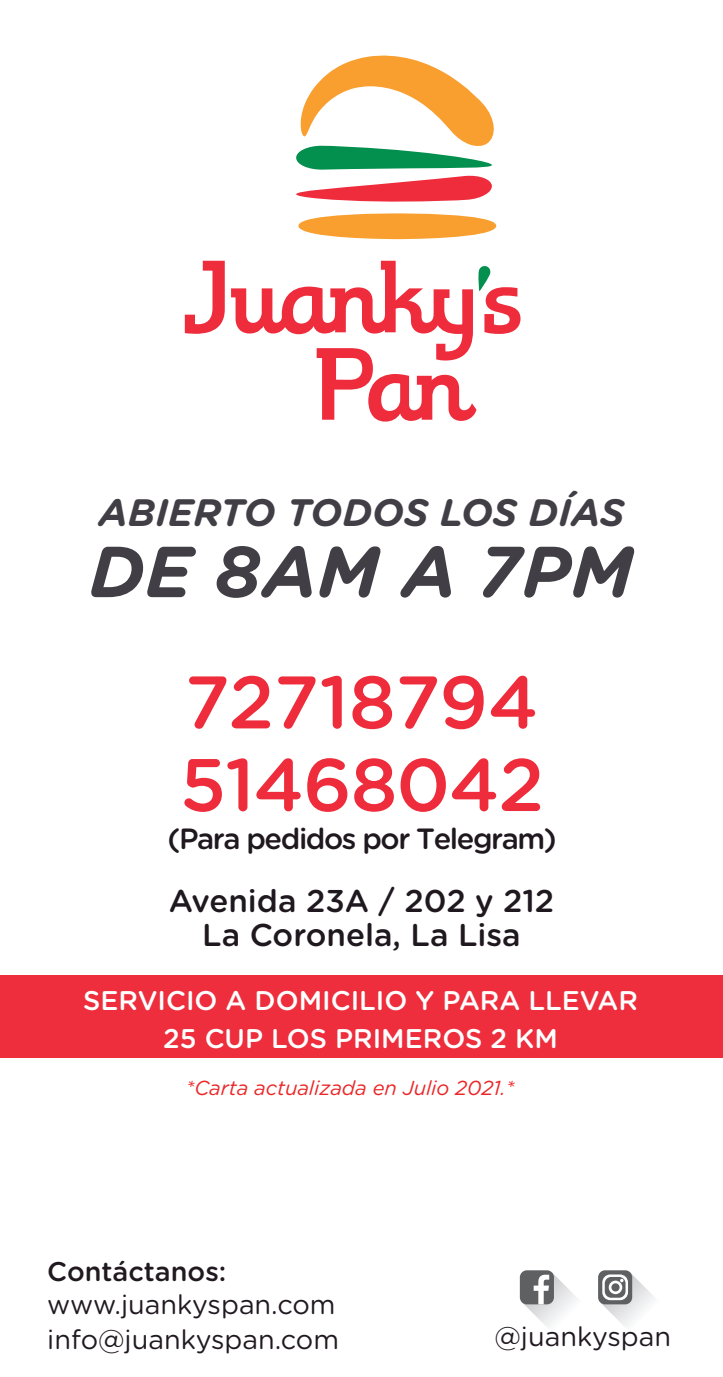
<style>
.page{position:relative;width:723px;height:1377px;background:#fff}
.page>*{position:absolute;margin:0;border:0;box-sizing:border-box;transform-origin:0 0}
.t1{font:500 74.25px "Gotham Rounded";letter-spacing:-.015em;color:#ee2c3b}
.t2{font:italic 700 72px "Gotham Rounded";color:#413e45}
.t3{font:italic 700 38.25px "Gotham Rounded";color:#413e45}
.t4{font:500 31.5px/34.6px "Gotham Rounded";color:#1f181f;text-align:center}
.t5{font:500 29.25px "Gotham Rounded";letter-spacing:-.05em;color:#1f181f}
.t6{font:27px "Gotham Rounded";color:#211920}
.t7{font:500 27px "Gotham Rounded";color:#fff}
.t8{font:500 27px "Gotham Rounded";color:#211920}
.t9{font:italic 20.25px "Gotham Rounded";letter-spacing:-.005em;color:#eb2628}
</style>
<div class="page">
<svg style="left:185px;top:261px;width:40px;height:73px"></svg>
<svg style="left:231px;top:261px;width:289px;height:161px"></svg>
<svg style="left:296px;top:55px;width:198px;height:147px"></svg>
<div style="left:298px;top:213px;width:198px;height:26px;background:#f99f2f;border-radius:50%"></div>
<div style="left:598px;top:1270px;width:34px;height:34px;background:#5e6061;border-radius:7px"></div>
<div style="left:520px;top:1270px;width:34px;height:34px;background:#5e6061;border-radius:7px"></div>
<svg style="left:522px;top:1272px;width:133px;height:55px"></svg>
<div style="left:0;top:975px;width:723px;height:83px;background:#ee2e3c"></div>
<h3 class="t3" style="left:99px;top:485px;width:527px">ABIERTO TODOS LOS DÍAS</h3>
<h2 class="t2" style="left:89px;top:519px;width:546px">DE 8AM A 7PM</h2>
<h1 class="t1" style="left:184px;top:649px;width:356px">72718794</h1>
<h1 class="t1" style="left:180px;top:732px;width:365px">51468042</h1>
<p class="t5" style="left:168px;top:817px;width:391px">(Para pedidos por Telegram)</p>
<p class="t4" style="left:169px;top:882px;width:387px">Avenida 23A / 202 y 212<br>La Coronela, La Lisa</p>
<p class="t7" style="left:83px;top:981px;width:556px">SERVICIO A DOMICILIO Y PARA LLEVAR</p>
<p class="t7" style="left:163px;top:1020px;width:396px">25 CUP LOS PRIMEROS 2 KM</p>
<p class="t9" style="left:186px;top:1074px;width:330px">*Carta actualizada en Julio 2021.*</p>
<p class="t8" style="left:47px;top:1252px;width:181px">Contáctanos:</p>
<p class="t6" style="left:47px;top:1286px;width:290px">www.juankyspan.com</p>
<p class="t6" style="left:47px;top:1321px;width:293px">info@juankyspan.com</p>
<p class="t6" style="left:494px;top:1318px;width:178px">@juankyspan</p>
</div>
